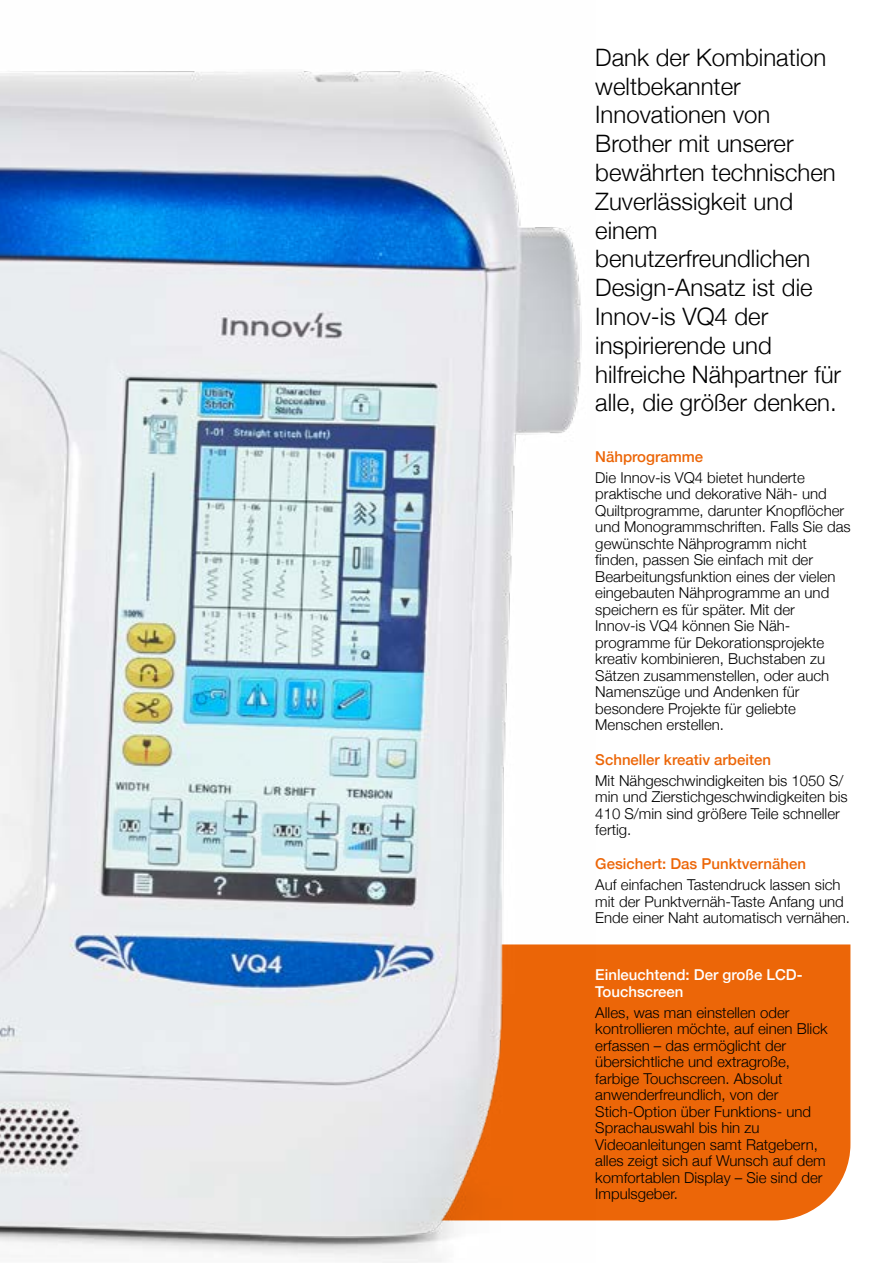
<style>
.page{position:relative;width:893px;height:1263px;background:#fff}
.page>*{position:absolute;margin:0;border:0;box-sizing:border-box;transform-origin:0 0}
.t1{font:300 24px/28.8px "Helvetica Neue";color:#000}
.t2{font:300 15px/16.5px "Helvetica Neue";color:#000}
.t3{font:500 15px "Helvetica Neue";color:#ec6608}
.t4{font:500 15px/16.5px "Helvetica Neue";color:#fff}
</style>
<div class="page">
<div style="left:595px;top:944px;width:255px;height:276px;background:#ec6608"></div>
<img style="left:0;top:71px;width:595px;height:1192px">
<p class="t1" style="left:595px;top:41px;width:247px">Dank der Kombination weltbekannter<br>Innovationen von<br>Brother mit unserer bewährten technischen<br>Zuverlässigkeit und einem benutzerfreundlichen<br>Design-Ansatz ist die<br>Innov-is VQ4 der inspirierende und hilfreiche Nähpartner für alle, die größer denken.</p>
<p class="t3" style="left:595px;top:445px;width:109px">Nähprogramme</p>
<p class="t2" style="left:595px;top:468px;width:257px">Die Innov‑is VQ4 bietet hunderte praktische und dekorative Näh- und Quiltprogramme, darunter Knopflöcher und Monogrammschriften. Falls Sie das gewünschte Nähprogramm nicht finden, passen Sie einfach mit der Bearbeitungsfunktion eines der vielen eingebauten Nähprogramme an und speichern es für später. Mit der<br>Innov‑is VQ4 können Sie Näh&shy;programme für Dekorationsprojekte kreativ kombinieren, Buchstaben zu Sätzen zusammenstellen, oder auch Namenszüge und Andenken für besondere Projekte für geliebte Menschen erstellen.</p>
<p class="t3" style="left:595px;top:747px;width:177px">Schneller kreativ arbeiten</p>
<p class="t2" style="left:595px;top:771px;width:254px">Mit Nähgeschwindigkeiten bis 1050 S/ min und Zierstichgeschwindigkeiten bis<br>410 S/min sind größere Teile schneller fertig.</p>
<p class="t3" style="left:595px;top:852px;width:212px">Gesichert: Das Punktvernähen</p>
<p class="t2" style="left:595px;top:875px;width:256px">Auf einfachen Tastendruck lassen sich mit der Punktvernäh-Taste Anfang und<br>Ende einer Naht automatisch vernähen.</p>
<p class="t4" style="left:595px;top:966px;width:209px">Einleuchtend: Der große LCD-<br>Touchscreen</p>
<p class="t2" style="left:595px;top:1003px;width:234px">Alles, was man einstellen oder kontrollieren möchte, auf einen Blick erfassen – das ermöglicht der übersichtliche und extragroße, farbige Touchscreen. Absolut anwenderfreundlich, von der<br>Stich-Option über Funktions- und<br>Sprachauswahl bis hin zu<br>Videoanleitungen samt Ratgebern, alles zeigt sich auf Wunsch auf dem komfortablen Display – Sie sind der<br>Impulsgeber.</p>
</div>
